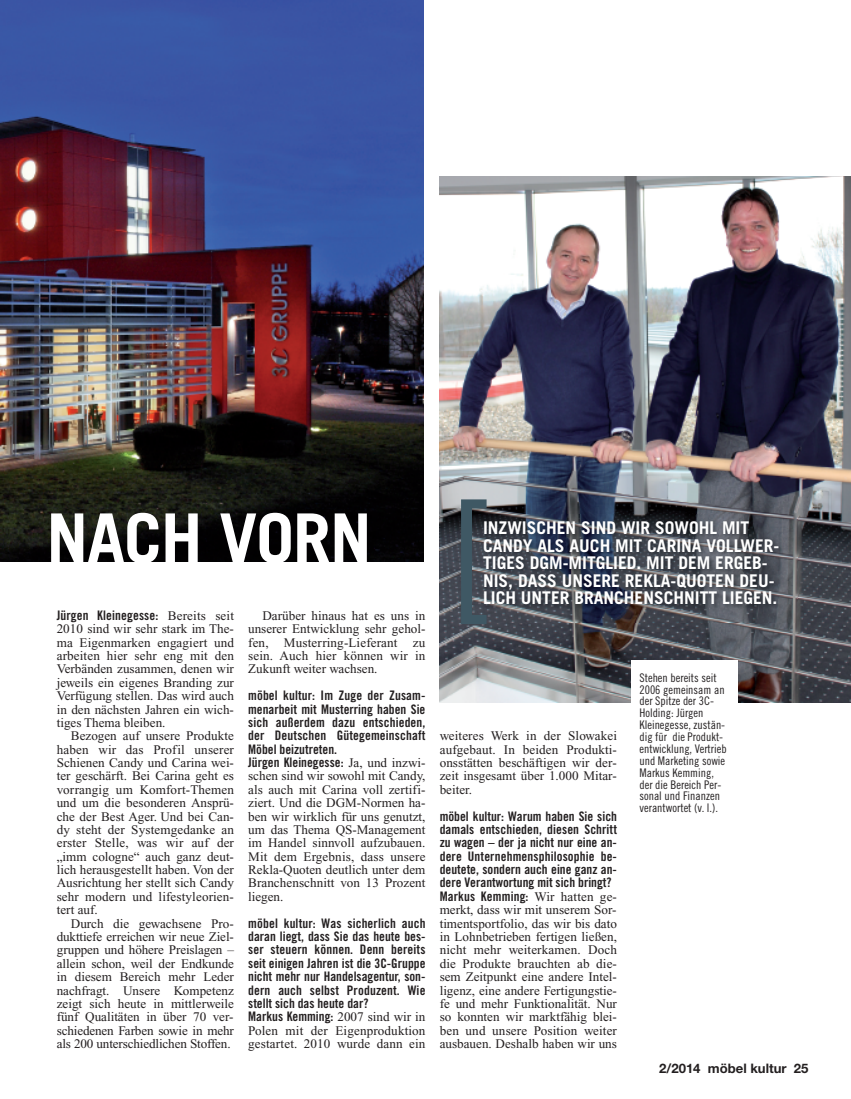
<style>
.page{position:relative;width:851px;height:1099px;background:#fff}
.page>*{position:absolute;margin:0;border:0;box-sizing:border-box;transform-origin:0 0}
.t1{font:700 68.25px "Trade Gothic LT";letter-spacing:-.015em;color:#fff}
.t2{font:700 17.5px/17.5px "Trade Gothic LT";color:#fff}
.t3{font:13.12px/13.4px "Times New Roman";color:#231f20;text-align:justify}
.t4{font:13.12px/13.4px "Trade Gothic LT Bold Cond Twenty";color:#231f20}
.t5{font:700 13.12px "Helvetica Neue LT";color:#231f20}
.t6{font:11.88px/11.9px "Trade Gothic LT Cond Eighteen";color:#231f20}
.s1{font-family:"Times New Roman"}
</style>
<div class="page">
<img style="left:0;top:0;width:423px;height:562px">
<img style="left:439px;top:176px;width:411px;height:526px">
<img style="left:486px;top:514px;width:311px;height:108px">
<svg style="left:461px;top:499px;width:25px;height:125px"></svg>
<div style="left:631px;top:660px;width:106px;height:160px;background:#fff"></div>
<h1 class="t1" style="left:46px;top:513px;width:327px">NACH VORN</h1>
<p class="t4" style="left:57px;top:609px;width:179px">Jürgen Kleinegesse: <span class="s1">Bereits seit</span></p>
<p class="t3" style="left:57px;top:623px;width:179px">2010 sind wir sehr stark im The&shy;ma Eigenmarken engagiert und arbeiten hier sehr eng mit den Verbänden zusammen, denen wir jeweils ein eigenes Branding zur Verfügung stellen. Das wird auch in den nächsten Jahren ein wich&shy;tiges Thema bleiben.</p>
<p class="t3" style="left:57px;top:730px;width:179px;text-indent:14px">Bezogen auf unsere Produkte haben wir das Profil unserer Schienen Candy und Carina wei&shy;ter geschärft. Bei Carina geht es vorrangig um Komfort-Themen und um die besonderen Ansprü&shy;che der Best Ager. Und bei Can&shy;dy steht der Systemgedanke an erster Stelle, was wir auf der „imm cologne“ auch ganz deut&shy;lich herausgestellt haben. Von der Ausrichtung her stellt sich Candy sehr modern und lifestyleorien&shy;tert auf.</p>
<p class="t3" style="left:57px;top:917px;width:179px;text-indent:14px">Durch die gewachsene Pro&shy;dukttiefe erreichen wir neue Ziel&shy;gruppen und höhere Preislagen – allein schon, weil der Endkunde in diesem Bereich mehr Leder nachfragt. Unsere Kompetenz zeigt sich heute in mittlerweile fünf Qualitäten in über 70 ver&shy;schiedenen Farben sowie in mehr als 200 unterschiedlichen Stoffen.</p>
<p class="t3" style="left:248px;top:610px;width:179px;text-indent:14px">Darüber hinaus hat es uns in unserer Entwicklung sehr gehol&shy;fen, Musterring-Lieferant zu sein. Auch hier können wir in Zukunft weiter wachsen.</p>
<p class="t4" style="left:248px;top:689px;width:179px">möbel kultur: Im Zuge der Zusam&shy;menarbeit mit Musterring haben Sie sich außerdem dazu entschieden, der Deutschen Gütegemeinschaft<br>Möbel beizutreten.<br>Jürgen Kleinegesse: <span class="s1">Ja, und inzwi-</span></p>
<p class="t3" style="left:248px;top:770px;width:179px">schen sind wir sowohl mit Candy, als auch mit Carina voll zertifi&shy;ziert. Und die DGM-Normen ha&shy;ben wir wirklich für uns genutzt, um das Thema QS-Management im Handel sinnvoll aufzubauen.<br>Mit dem Ergebnis, dass unsere Rekla-Quoten deutlich unter dem Branchenschnitt von 13 Prozent liegen.</p>
<p class="t4" style="left:248px;top:917px;width:179px">möbel kultur: Was sicherlich auch daran liegt, dass Sie das heute bes&shy;ser steuern können. Denn bereits seit einigen Jahren ist die 3C-Gruppe nicht mehr nur Handelsagentur, son&shy;dern auch selbst Produzent. Wie stellt sich das heute dar?<br>Markus Kemming: <span class="s1">2007 sind wir in</span></p>
<p class="t3" style="left:248px;top:1024px;width:179px">Polen mit der Eigenproduktion gestartet. 2010 wurde dann ein</p>
<h2 class="t2" style="left:483px;top:520px;width:298px">INZWISCHEN SIND WIR SOWOHL MIT CANDY ALS AUCH MIT CARINA VOLLWER-TIGES DGM-MITGLIED. MIT DEM ERGEB-NIS, DASS UNSERE REKLA-QUOTEN DEU-LICH UNTER BRANCHENSCHNITT LIEGEN.</h2>
<p class="t3" style="left:439px;top:730px;width:179px">weiteres Werk in der Slowakei aufgebaut. In beiden Produkti&shy;onsstätten beschäftigen wir der&shy;zeit insgesamt über 1.000 Mitar&shy;beiter.</p>
<p class="t4" style="left:439px;top:810px;width:179px">möbel kultur: Warum haben Sie sich damals entschieden, diesen Schritt zu wagen – der ja nicht nur eine an&shy;dere Unternehmensphilosophie be&shy;deutete, sondern auch eine ganz an&shy;dere Verantwortung mit sich bringt?<br>Markus Kemming: <span class="s1">Wir hatten ge-</span></p>
<p class="t3" style="left:439px;top:904px;width:179px">merkt, dass wir mit unserem Sor&shy;timentsportfolio, das wir bis dato in Lohnbetrieben fertigen ließen, nicht mehr weiterkamen. Doch die Produkte brauchten ab die&shy;sem Zeitpunkt eine andere Intel&shy;ligenz, eine andere Fertigungstie&shy;fe und mehr Funktionalität. Nur so konnten wir marktfähig blei&shy;ben und unsere Position weiter ausbauen. Deshalb haben wir uns</p>
<p class="t6" style="left:639px;top:672px;width:89px">Stehen bereits seit<br>2006 gemeinsam an der Spitze der 3C-<br>Holding: Jürgen<br>Kleinegesse, zustän&shy;dig für die Produkt&shy;entwicklung, Vertrieb und Marketing sowie<br>Markus Kemming, der die Bereich Per&shy;sonal und Finanzen verantwortet (v. l.).</p>
<p class="t5" style="left:659px;top:1063px;width:151px">2/2014 möbel kultur 25</p>
</div>
